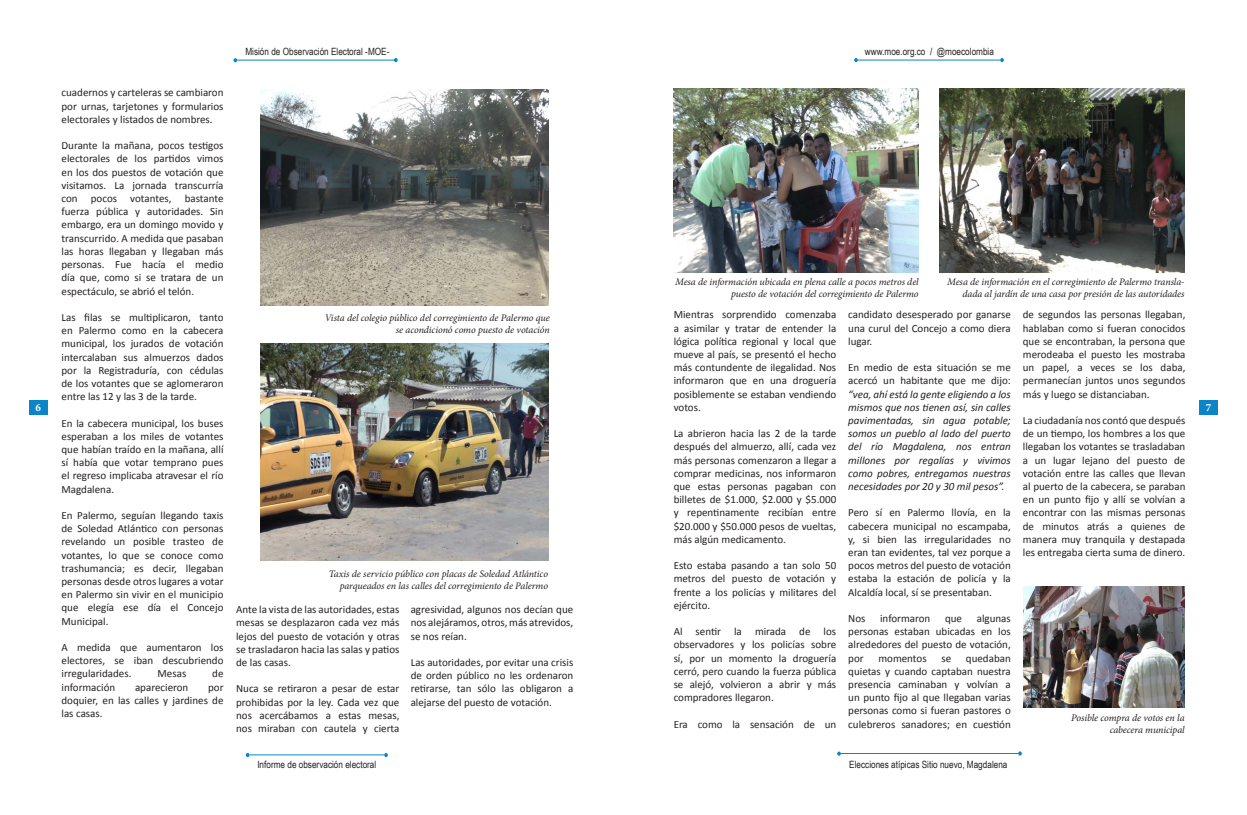
<style>
.page{position:relative;width:1247px;height:815px;background:#fff}
.page>*{position:absolute;margin:0;border:0;box-sizing:border-box;transform-origin:0 0}
.t1{font:11px/13.2px "Calibri";color:#231f20;text-align:justify}
.t2{font:italic 11px/13.2px "Calibri";color:#231f20;text-align:justify}
.t3{font:700 11px "Minion Pro";color:#fff}
.t4{font:italic 10px/12px "Minion Pro";letter-spacing:-.005em;color:#231f20;text-align:right}
.t5{font:10px "Arial Narrow";color:#231f20}
.s1{font-style:normal}
</style>
<div class="page">
<hr style="left:237px;top:60px;width:157px;height:1px;background:#0c85c8">
<hr style="left:249px;top:754px;width:135px;height:1px;background:#0c85c8">
<hr style="left:840px;top:753px;width:178px;height:1px;background:#0c85c8">
<svg style="left:233px;top:58px;width:4px;height:4px"></svg>
<svg style="left:246px;top:753px;width:3px;height:4px"></svg>
<svg style="left:837px;top:751px;width:4px;height:4px"></svg>
<svg style="left:394px;top:58px;width:4px;height:4px"></svg>
<svg style="left:384px;top:753px;width:4px;height:4px"></svg>
<svg style="left:1018px;top:751px;width:4px;height:4px"></svg>
<hr style="left:857px;top:60px;width:143px;height:1px;background:#0c85c8">
<svg style="left:854px;top:58px;width:4px;height:4px"></svg>
<svg style="left:1000px;top:58px;width:4px;height:4px"></svg>
<div style="left:29px;top:400px;width:18px;height:15px;background:#0c85c8"></div>
<div style="left:1199px;top:400px;width:18px;height:15px;background:#0c85c8"></div>
<img style="left:261px;top:89px;width:287px;height:216px">
<img style="left:261px;top:344px;width:287px;height:217px">
<img style="left:939px;top:88px;width:245px;height:184px">
<img style="left:674px;top:88px;width:244px;height:184px">
<img style="left:1024px;top:586px;width:160px;height:121px">
<p class="t5" style="left:245px;top:44px;width:145px">Misión de Observación Electoral -MOE-</p>
<p class="t5" style="left:865px;top:44px;width:131px">www.moe.org.co / @moecolombia</p>
<p class="t1" style="left:62px;top:86px;width:163px">cuadernos y carteleras se cambiaron por urnas, tarjetones y formularios electorales y listados de nombres.</p>
<p class="t1" style="left:62px;top:139px;width:163px">Durante la mañana, pocos testigos electorales de los partidos vimos en los dos puestos de votación que visitamos. La jornada transcurría con pocos votantes, bastante fuerza pública y autoridades. Sin embargo, era un domingo movido y transcurrido. A medida que pasaban las horas llegaban y llegaban más personas. Fue hacía el medio día que, como si se tratara de un espectáculo, se abrió el telón.</p>
<p class="t1" style="left:62px;top:311px;width:163px">Las filas se multiplicaron, tanto en Palermo como en la cabecera municipal, los jurados de votación intercalaban sus almuerzos dados por la Registraduría, con cédulas de los votantes que se aglomeraron entre las 12 y las 3 de la tarde.</p>
<p class="t1" style="left:62px;top:416px;width:163px">En la cabecera municipal, los buses esperaban a los miles de votantes que habían traído en la mañana, allí sí había que votar temprano pues el regreso implicaba atravesar el río Magdalena.</p>
<p class="t1" style="left:62px;top:509px;width:163px">En Palermo, seguían llegando taxis de Soledad Atlántico con personas revelando un posible trasteo de votantes, lo que se conoce como trashumancia; es decir, llegaban personas desde otros lugares a votar en Palermo sin vivir en el municipio que elegía ese día el Concejo Municipal.</p>
<p class="t1" style="left:62px;top:641px;width:163px">A medida que aumentaron los electores, se iban descubriendo irregularidades.</p>
<p class="t4" style="left:675px;top:276px;width:245px">Mesa de información ubicada en plena calle a pocos metros del puesto de votación del corregimiento de Palermo</p>
<p class="t4" style="left:947px;top:276px;width:239px">Mesa de información en el corregimiento de Palermo transla&shy;dada al jardín de una casa por presión de las autoridades</p>
<p class="t1" style="left:674px;top:308px;width:164px">Mientras sorprendido comenzaba a asimilar y tratar de entender la lógica política regional y local que mueve al país, se presentó el hecho más contundente de ilegalidad. Nos informaron que en una droguería posiblemente se estaban vendiendo votos.</p>
<p class="t1" style="left:674px;top:427px;width:164px">La abrieron hacia las 2 de la tarde después del almuerzo, allí, cada vez más personas comenzaron a llegar a comprar medicinas, nos informaron que estas personas pagaban con billetes de $1.000, $2.000 y $5.000 y repentinamente recibían entre $20.000 y $50.000 pesos de vueltas, más algún medicamento.</p>
<p class="t1" style="left:674px;top:559px;width:164px">Esto estaba pasando a tan solo 50 metros del puesto de votación y frente a los policías y militares del ejército.</p>
<p class="t1" style="left:674px;top:625px;width:164px">Al sentir la mirada de los observadores y los policías sobre sí, por un momento la droguería cerró, pero cuando la fuerza pública se alejó, volvieron a abrir y más compradores llegaron.</p>
<p class="t1" style="left:674px;top:717px;width:164px">Era como la sensación de un</p>
<p class="t1" style="left:1023px;top:308px;width:164px">de segundos las personas llegaban, hablaban como si fueran conocidos que se encontraban, la persona que merodeaba el puesto les mostraba un papel, a veces se los daba, permanecían juntos unos segundos más y luego se distanciaban.</p>
<p class="t1" style="left:1023px;top:414px;width:164px">La ciudadanía nos contó que después de un tiempo, los hombres a los que llegaban los votantes se trasladaban a un lugar lejano del puesto de votación entre las calles que llevan al puerto de la cabecera, se paraban en un punto fijo y allí se volvían a encontrar con las mismas personas de minutos atrás a quienes de manera muy tranquila y destapada les entregaba cierta suma de dinero.</p>
<p class="t1" style="left:848px;top:308px;width:164px">candidato desesperado por ganarse una curul del Concejo a como diera lugar.</p>
<p class="t2" style="left:848px;top:360px;width:164px"><span class="s1">En medio de esta situación se me acercó un habitante que me dijo: </span>“vea, ahí está la gente eligiendo a los mismos que nos tienen así, sin calles pavimentadas, sin agua potable; somos un pueblo al lado del puerto del río Magdalena, nos entran millones por regalías y vivimos como pobres, entregamos nuestras necesidades por 20 y 30 mil pesos”.</p>
<p class="t1" style="left:848px;top:506px;width:164px">Pero sí en Palermo llovía, en la cabecera municipal no escampaba, y, si bien las irregularidades no eran tan evidentes, tal vez porque a pocos metros del puesto de votación estaba la estación de policía y la Alcaldía local, sí se presentaban.</p>
<p class="t1" style="left:848px;top:612px;width:19px">Nos</p>
<p class="t1" style="left:880px;top:612px;width:52px">informaron</p>
<p class="t1" style="left:945px;top:612px;width:19px">que</p>
<p class="t4" style="left:325px;top:312px;width:227px">Vista del colegio público del corregimiento de Palermo que</p>
<p class="t4" style="left:396px;top:324px;width:156px">se acondicionó como puesto de votación</p>
<p class="t3" style="left:35px;top:399px;width:7px">6</p>
<p class="t3" style="left:1205px;top:399px;width:7px">7</p>
<p class="t4" style="left:329px;top:568px;width:221px">Taxis de servicio público con placas de Soledad Atlántico</p>
<p class="t4" style="left:340px;top:580px;width:210px">parqueados en las calles del corregimiento de Palermo</p>
<p class="t1" style="left:411px;top:603px;width:164px">agresividad, algunos nos decían que nos alejáramos, otros, más atrevidos, se nos reían.</p>
<p class="t1" style="left:411px;top:656px;width:164px">Las autoridades, por evitar una crisis de orden público no les ordenaron retirarse, tan sólo las obligaron a alejarse del puesto de votación.</p>
<p class="t1" style="left:236px;top:603px;width:165px">Ante la vista de las autoridades, estas mesas se desplazaron cada vez más lejos del puesto de votación y otras se trasladaron hacia las salas y patios de las casas.</p>
<p class="t1" style="left:236px;top:682px;width:165px">Nuca se retiraron a pesar de estar prohibidas por la ley. Cada vez que nos acercábamos a estas mesas, nos miraban con cautela y cierta</p>
<p class="t1" style="left:848px;top:612px;width:164px;text-indent:128px">algunas personas estaban ubicadas en los alrededores del puesto de votación, por</p>
<p class="t1" style="left:848px;top:651px;width:164px;text-indent:118px">quedaban quietas y cuando captaban nuestra presencia caminaban y volvían a un punto fijo al que llegaban varias personas como si fueran pastores o culebreros sanadores; en cuestión</p>
<p class="t1" style="left:878px;top:651px;width:50px">momentos</p>
<p class="t1" style="left:941px;top:651px;width:11px">se</p>
<p class="t1" style="left:158px;top:667px;width:30px">Mesas</p>
<p class="t1" style="left:212px;top:667px;width:13px">de</p>
<p class="t1" style="left:62px;top:680px;width:55px">información</p>
<p class="t1" style="left:135px;top:680px;width:55px">aparecieron</p>
<p class="t1" style="left:62px;top:680px;width:163px;text-indent:147px">por doquier, en las calles y jardines de las casas.</p>
<p class="t4" style="left:1071px;top:711px;width:115px">Posible compra de votos en la</p>
<p class="t4" style="left:1109px;top:723px;width:76px">cabecera municipal</p>
<p class="t5" style="left:257px;top:757px;width:120px">Informe de observación electoral</p>
<p class="t5" style="left:849px;top:757px;width:160px">Elecciones atípicas Sitio nuevo, Magdalena</p>
</div>
